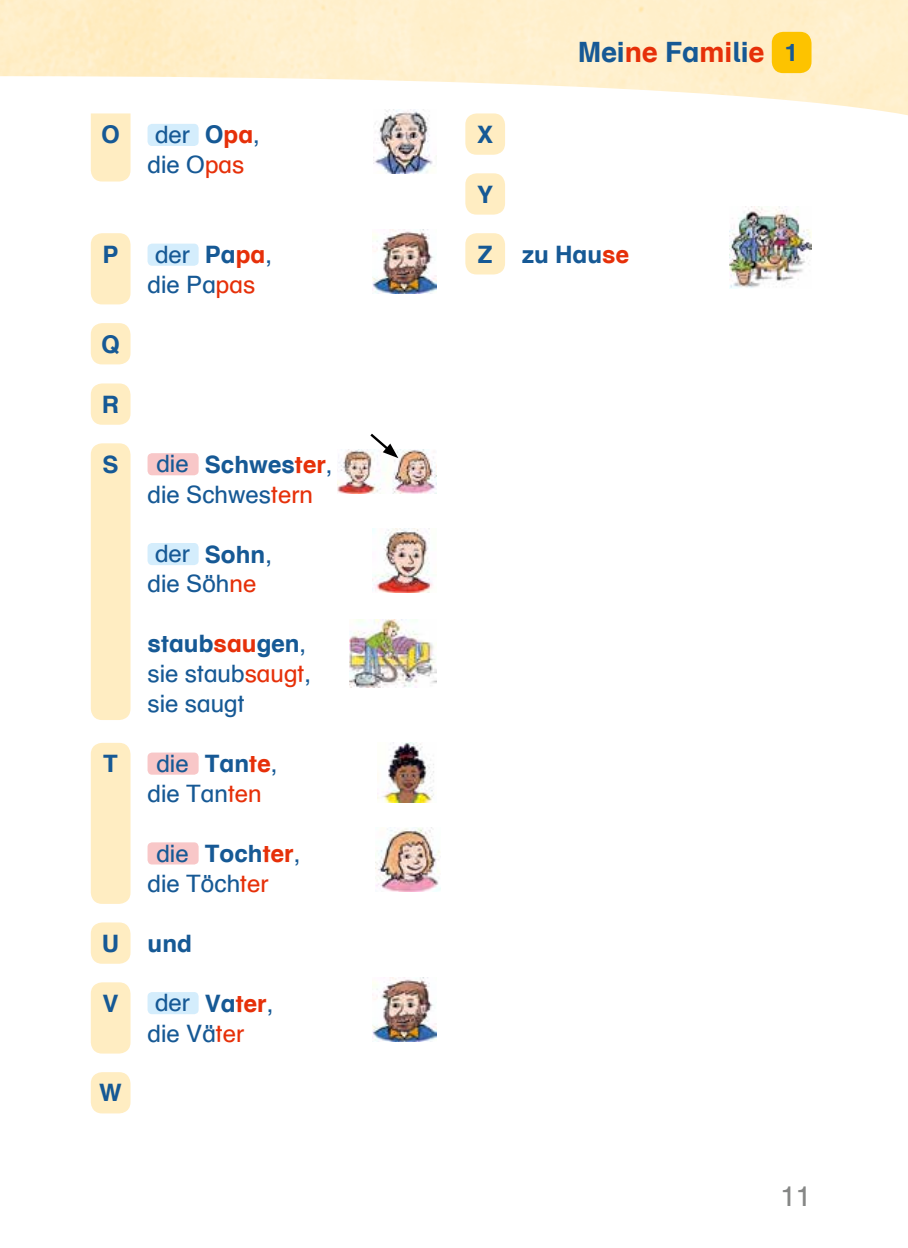
<style>
.page{position:relative;width:908px;height:1248px;background:#fff}
.page>*{position:absolute;margin:0;border:0;box-sizing:border-box;transform-origin:0 0}
.t1{font:28px "Schulbuch Nord OE Bold";color:#165995}
.t2{font:28px "Schulbuch Nord OE Roman";color:#868786}
.t3{font:24px/30.2px "Schulbuch Nord OE Roman";color:#165995}
.t4{font:24px "Schulbuch Nord OE Bold";color:#165995}
.s1{font-family:"Schulbuch Nord OE Bold"}
.s2{font-family:"Schulbuch Nord OE Bold";color:#e63009}
.s3{color:#e63009}
.s4{font-family:"Schulbuch Nord OE Roman"}
.s5{font-size:24px}
</style>
<div class="page">
<img style="left:0;top:0;width:907px;height:115px">
<div style="left:771px;top:32px;width:40px;height:41px;background:#fdc300;border-radius:11px"></div>
<div style="left:147px;top:124px;width:51px;height:22px;background:#d4edfc;border-radius:5px"></div>
<div style="left:147px;top:243px;width:51px;height:23px;background:#d4edfc;border-radius:5px"></div>
<div style="left:147px;top:453px;width:51px;height:22px;background:#f8c7c8;border-radius:5px"></div>
<div style="left:147px;top:543px;width:51px;height:22px;background:#d4edfc;border-radius:5px"></div>
<div style="left:147px;top:752px;width:51px;height:22px;background:#f8c7c8;border-radius:5px"></div>
<div style="left:147px;top:842px;width:51px;height:22px;background:#f8c7c8;border-radius:5px"></div>
<div style="left:147px;top:991px;width:51px;height:23px;background:#d4edfc;border-radius:5px"></div>
<img style="left:373px;top:110px;width:64px;height:63px">
<img style="left:373px;top:229px;width:64px;height:64px">
<img style="left:337px;top:449px;width:100px;height:44px">
<svg style="left:367px;top:433px;width:31px;height:25px"></svg>
<img style="left:373px;top:528px;width:60px;height:64px">
<img style="left:349px;top:619px;width:88px;height:68px">
<img style="left:377px;top:742px;width:57px;height:60px">
<img style="left:376px;top:827px;width:64px;height:64px">
<img style="left:373px;top:977px;width:64px;height:64px">
<div style="left:91px;top:113px;width:39px;height:68px;background:#ffedc2"></div>
<div style="left:91px;top:233px;width:39px;height:71px;background:#ffedc2;border-radius:11px"></div>
<div style="left:91px;top:323px;width:39px;height:41px;background:#ffedc2;border-radius:11px"></div>
<div style="left:91px;top:383px;width:39px;height:41px;background:#ffedc2;border-radius:11px"></div>
<div style="left:91px;top:443px;width:39px;height:277px;background:#ffedc2;border-radius:11px"></div>
<div style="left:91px;top:742px;width:39px;height:161px;background:#ffedc2;border-radius:11px"></div>
<div style="left:91px;top:922px;width:39px;height:41px;background:#ffedc2;border-radius:11px"></div>
<div style="left:91px;top:982px;width:39px;height:71px;background:#ffedc2;border-radius:11px"></div>
<div style="left:91px;top:1072px;width:39px;height:41px;background:#ffedc2;border-radius:11px"></div>
<div style="left:465px;top:113px;width:40px;height:42px;background:#ffedc2;border-radius:11px"></div>
<div style="left:465px;top:173px;width:40px;height:41px;background:#ffedc2;border-radius:11px"></div>
<div style="left:465px;top:233px;width:40px;height:41px;background:#ffedc2;border-radius:11px"></div>
<img style="left:729px;top:206px;width:82px;height:82px">
<p class="t4" style="left:101px;top:119px;width:20px">O</p>
<p class="t3" style="left:147px;top:119px;width:114px;text-indent:7px">der <span class="s1">O</span><span class="s2">pa</span>, die O<span class="s3">pas</span></p>
<p class="t4" style="left:103px;top:239px;width:18px">P</p>
<p class="t4" style="left:101px;top:329px;width:20px">Q</p>
<p class="t4" style="left:102px;top:389px;width:19px">R</p>
<p class="t4" style="left:103px;top:449px;width:18px">S</p>
<p class="t4" style="left:103px;top:748px;width:16px">T</p>
<p class="t4" style="left:102px;top:927px;width:19px">U</p>
<p class="t4" style="left:103px;top:987px;width:18px">V</p>
<p class="t4" style="left:99px;top:1077px;width:24px">W</p>
<p class="t3" style="left:147px;top:239px;width:126px;text-indent:7px">der <span class="s1">Pa</span><span class="s2">pa</span>, die Pa<span class="s3">pas</span></p>
<p class="t4" style="left:156px;top:449px;width:178px"><span class="s4">die</span> Schwes<span class="s3">ter</span><span class="s4">,</span></p>
<p class="t3" style="left:147px;top:479px;width:167px">die Schwes<span class="s3">tern</span></p>
<p class="t3" style="left:147px;top:538px;width:126px;text-indent:7px">der <span class="s1">Sohn</span>, die Söh<span class="s3">ne</span></p>
<p class="t4" style="left:147px;top:628px;width:160px">staub<span class="s3">sau</span>gen<span class="s4">,</span></p>
<p class="t3" style="left:147px;top:658px;width:165px">sie staub<span class="s3">saugt</span>, sie saugt</p>
<p class="t3" style="left:147px;top:747px;width:131px;text-indent:9px">die <span class="s1">Tan</span><span class="s2">te</span>, die Tan<span class="s3">ten</span></p>
<p class="t3" style="left:147px;top:837px;width:154px;text-indent:9px">die <span class="s1">Toch</span><span class="s2">ter</span>, die Töch<span class="s3">ter</span></p>
<p class="t4" style="left:147px;top:927px;width:46px">und</p>
<p class="t3" style="left:147px;top:987px;width:127px;text-indent:7px">der <span class="s1">Va</span><span class="s2">ter</span>, die Vä<span class="s3">ter</span></p>
<p class="t4" style="left:477px;top:119px;width:18px">X</p>
<p class="t4" style="left:477px;top:179px;width:18px">Y</p>
<p class="t1" style="left:577px;top:35px;width:222px">Mei<span class="s3">ne</span> Fa<span class="s3">mi</span>li<span class="s3">e</span> <span class="s5">1</span></p>
<p class="t4" style="left:477px;top:239px;width:153px">Z zu Hau<span class="s3">se</span></p>
<p class="t2" style="left:780px;top:1178px;width:33px">11</p>
</div>
